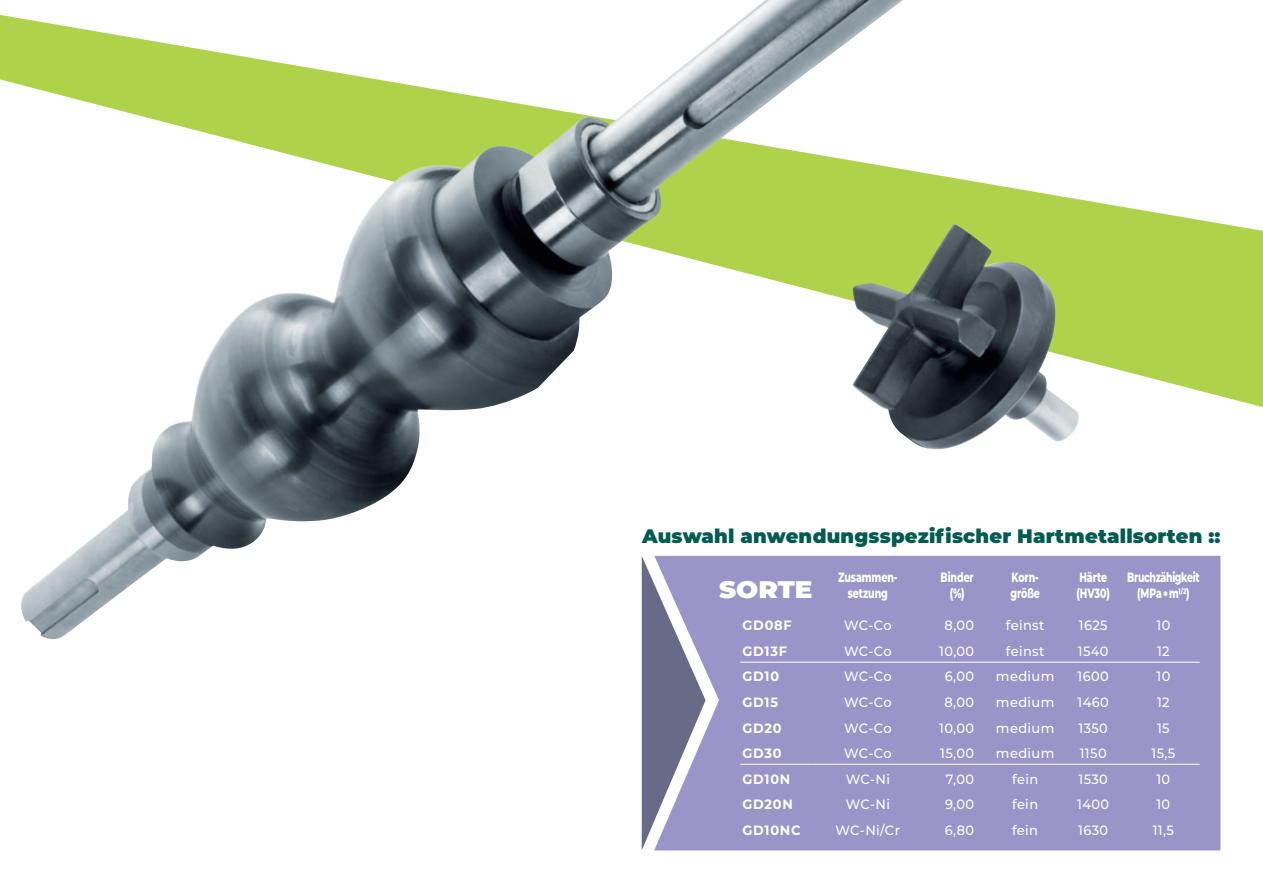
<style>
.page{position:relative;width:1263px;height:893px;background:#fff}
.page>*{position:absolute;margin:0;border:0;box-sizing:border-box;transform-origin:0 0}
.t1{font:900 24px "Montserrat";color:#fff;scale:1.09 1}
.t2{font:900 19.5px "Montserrat";letter-spacing:.01em;color:#005c50}
.t3{font:500 13.5px "Montserrat";letter-spacing:.03em;color:#fff;scale:.96 1}
.t4{font:800 13.5px/16.5px "Montserrat";letter-spacing:-.01em;color:#fff;text-align:center;scale:.7 1}
.t5{font:700 13.5px "Montserrat";letter-spacing:.06em;color:#fff;scale:.96 1}
.t6{font:800 13.5px/16.5px "Montserrat";letter-spacing:-.03em;color:#fff;text-align:center;scale:.69 1}
</style>
<div class="page">
<svg style="left:0;top:15px;width:1263px;height:392px"></svg>
<img style="left:19px;top:0;width:884px;height:639px">
<img style="left:851px;top:224px;width:228px;height:226px">
<svg style="left:642px;top:556px;width:12px;height:294px;background:#767993"></svg>
<div style="left:654px;top:556px;width:566px;height:294px;background:#9a94c8"></div>
<h2 class="t2" style="left:642px;top:521px;width:580px">Auswahl anwendungsspezifischer Hartmetallsorten ::</h2>
<h1 class="t1" style="left:719px;top:572px;width:87px">SORTE</h1>
<p class="t4" style="left:838px;top:568px;width:86px">Zusammen&shy;setzung</p>
<p class="t4" style="left:940px;top:568px;width:49px">Binder (%)</p>
<p class="t4" style="left:1010px;top:568px;width:44px;text-align:left">Korn&shy;größe</p>
<p class="t4" style="left:1076px;top:568px;width:49px;text-align:left">Härte (HV30)</p>
<p class="t6" style="left:1127px;top:568px;width:106px">Bruchzähigkeit (MPa * m<sup>1/2</sup>)</p>
<p class="t5" style="left:742px;top:616px;width:53px">GD08F</p>
<p class="t3" style="left:844px;top:616px;width:51px">WC-Co</p>
<p class="t3" style="left:944px;top:616px;width:32px">8,00</p>
<p class="t3" style="left:1006px;top:616px;width:42px">feinst</p>
<p class="t3" style="left:1079px;top:616px;width:32px">1625</p>
<p class="t3" style="left:1156px;top:616px;width:16px">10</p>
<p class="t5" style="left:742px;top:641px;width:48px">GD13F</p>
<p class="t3" style="left:844px;top:642px;width:51px">WC-Co</p>
<p class="t3" style="left:939px;top:642px;width:38px">10,00</p>
<p class="t3" style="left:1006px;top:642px;width:42px">feinst</p>
<p class="t3" style="left:1078px;top:642px;width:33px">1540</p>
<p class="t3" style="left:1157px;top:642px;width:15px">12</p>
<p class="t5" style="left:742px;top:667px;width:40px">GD10</p>
<p class="t3" style="left:844px;top:667px;width:51px">WC-Co</p>
<p class="t3" style="left:945px;top:667px;width:32px">6,00</p>
<p class="t3" style="left:996px;top:667px;width:62px">medium</p>
<p class="t3" style="left:1077px;top:667px;width:34px">1600</p>
<p class="t3" style="left:1156px;top:667px;width:16px">10</p>
<p class="t5" style="left:742px;top:692px;width:39px">GD15</p>
<p class="t3" style="left:844px;top:693px;width:51px">WC-Co</p>
<p class="t3" style="left:944px;top:693px;width:32px">8,00</p>
<p class="t3" style="left:996px;top:693px;width:62px">medium</p>
<p class="t3" style="left:1077px;top:693px;width:34px">1460</p>
<p class="t3" style="left:1157px;top:693px;width:15px">12</p>
<p class="t5" style="left:742px;top:718px;width:42px">GD20</p>
<p class="t3" style="left:844px;top:718px;width:51px">WC-Co</p>
<p class="t3" style="left:939px;top:718px;width:38px">10,00</p>
<p class="t3" style="left:996px;top:718px;width:62px">medium</p>
<p class="t3" style="left:1078px;top:718px;width:32px">1350</p>
<p class="t3" style="left:1157px;top:718px;width:15px">15</p>
<p class="t5" style="left:742px;top:743px;width:42px">GD30</p>
<p class="t3" style="left:844px;top:744px;width:51px">WC-Co</p>
<p class="t3" style="left:940px;top:744px;width:37px">15,00</p>
<p class="t3" style="left:996px;top:744px;width:62px">medium</p>
<p class="t3" style="left:1080px;top:744px;width:29px">1150</p>
<p class="t3" style="left:1151px;top:744px;width:26px">15,5</p>
<p class="t5" style="left:742px;top:769px;width:52px">GD10N</p>
<p class="t3" style="left:846px;top:769px;width:48px">WC-Ni</p>
<p class="t3" style="left:946px;top:769px;width:31px">7,00</p>
<p class="t3" style="left:1012px;top:769px;width:29px">fein</p>
<p class="t3" style="left:1078px;top:769px;width:32px">1530</p>
<p class="t3" style="left:1156px;top:769px;width:16px">10</p>
<p class="t5" style="left:742px;top:794px;width:54px">GD20N</p>
<p class="t3" style="left:846px;top:795px;width:48px">WC-Ni</p>
<p class="t3" style="left:945px;top:795px;width:32px">9,00</p>
<p class="t3" style="left:1012px;top:795px;width:29px">fein</p>
<p class="t3" style="left:1077px;top:795px;width:35px">1400</p>
<p class="t3" style="left:1156px;top:795px;width:16px">10</p>
<p class="t5" style="left:742px;top:820px;width:62px">GD10NC</p>
<p class="t3" style="left:835px;top:820px;width:69px">WC-Ni/Cr</p>
<p class="t3" style="left:945px;top:820px;width:32px">6,80</p>
<p class="t3" style="left:1012px;top:820px;width:29px">fein</p>
<p class="t3" style="left:1078px;top:820px;width:33px">1630</p>
<p class="t3" style="left:1153px;top:820px;width:24px">11,5</p>
</div>
